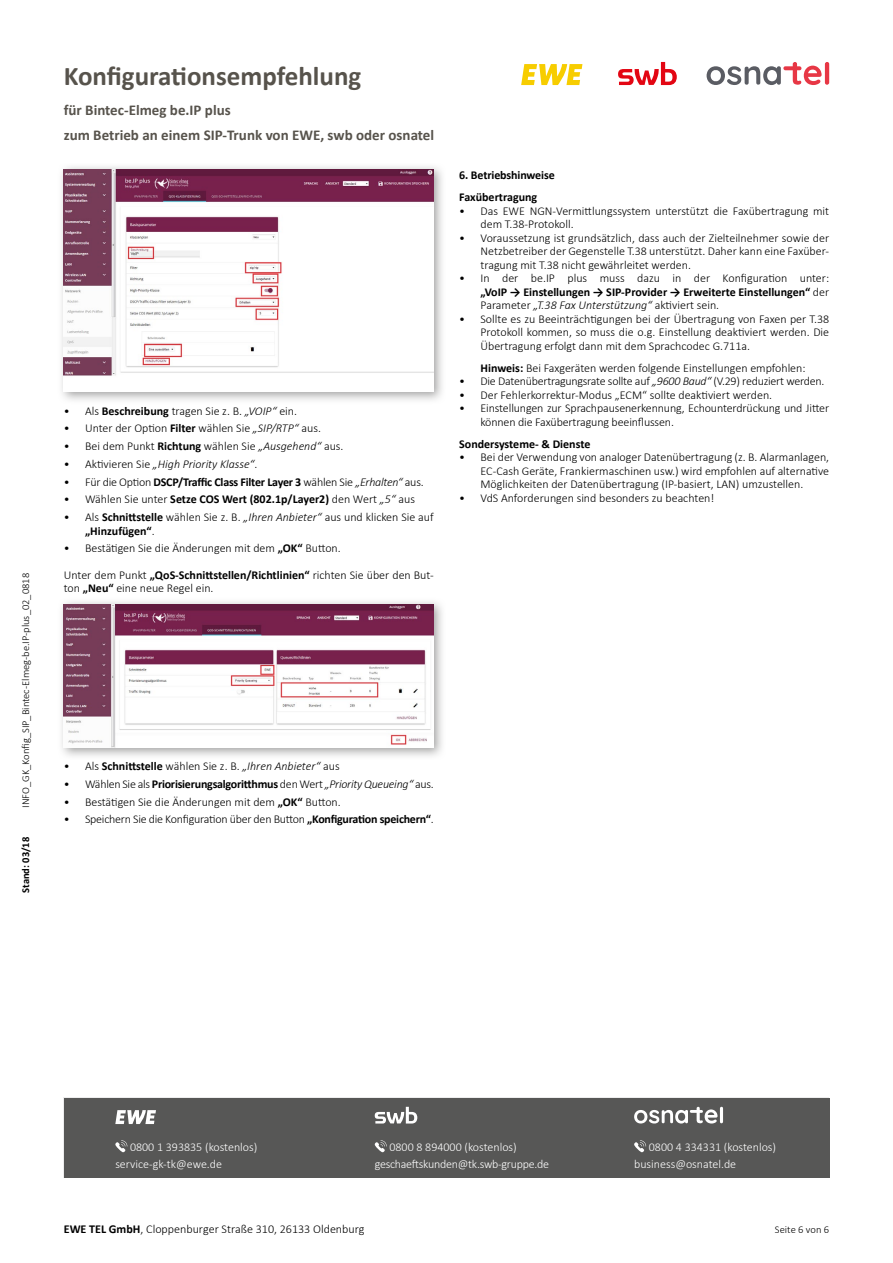
<style>
.page{position:relative;width:893px;height:1263px;background:#fff}
.page>*{position:absolute;margin:0;border:0;box-sizing:border-box;transform-origin:0 0}
.t1{font:700 27px "Calibri";color:#57534c}
.t2{font:700 15px/24.8px "Calibri";color:#57534c}
.t3{font:300 12px/13.5px "Calibri";color:#000}
.t4{font:700 12px/22px "Calibri";letter-spacing:-.015em;color:#000}
.t5{font:300 12px "Calibri";letter-spacing:-.02em;color:#000}
.t6{font:300 12px/17.2px "Calibri";color:#fff}
.t7{font:300 12px/17.2px "Calibri";letter-spacing:-.02em;color:#fff}
.t8{font:italic 300 12px "Calibri";color:#000}
.t9{font:300 10.5px "Calibri";color:#000}
.t10{font:700 10.5px "Calibri";color:#000}
.s1{font-weight:700}
.s2{font-style:italic}
.s3{font-style:normal}
.s4{font-weight:300}
.s5{font-weight:300;font-style:italic}
</style>
<div class="page">
<svg style="left:521px;top:64px;width:61px;height:21px"></svg>
<svg style="left:618px;top:62px;width:59px;height:23px"></svg>
<svg style="left:707px;top:62px;width:122px;height:23px"></svg>
<img style="left:61px;top:166px;width:381px;height:234px">
<img style="left:64px;top:170px;width:370px;height:222px">
<img style="left:61px;top:601px;width:381px;height:155px">
<img style="left:64px;top:604px;width:370px;height:143px">
<div style="left:64px;top:1098px;width:765px;height:80px;background:#575756"></div>
<svg style="left:115px;top:1110px;width:41px;height:14px"></svg>
<svg style="left:115px;top:1140px;width:12px;height:12px"></svg>
<svg style="left:375px;top:1107px;width:42px;height:16px"></svg>
<svg style="left:375px;top:1140px;width:12px;height:12px"></svg>
<svg style="left:634px;top:1107px;width:89px;height:17px"></svg>
<svg style="left:634px;top:1140px;width:12px;height:12px"></svg>
<p class="t9" style="left:19px;top:808px;width:236px;rotate:-90deg">INFO_GK_Konfig_SIP_Bintec-Elmeg-be.IP-plus_02_0818</p>
<p class="t10" style="left:19px;top:893px;width:58px;rotate:-90deg">Stand: 03/18</p>
<h1 class="t1" style="left:64px;top:59px;width:299px">Konfigurationsempfehlung</h1>
<p class="t2" style="left:64px;top:97px;width:372px">für Bintec-Elmeg be.IP plus<br>zum Betrieb an einem SIP-Trunk von EWE, swb oder osnatel</p>
<p class="t3" style="left:64px;top:404px;width:235px">• Als <span class="s1">Beschreibung</span> tragen Sie z. B. <span class="s2">„VOIP“</span> ein.</p>
<p class="t3" style="left:64px;top:421px;width:259px">• Unter der Option <span class="s1">Filter</span> wählen Sie <span class="s2">„SIP/RTP“</span> aus.</p>
<p class="t3" style="left:64px;top:439px;width:281px">• Bei dem Punkt <span class="s1">Richtung</span> wählen Sie <span class="s2">„Ausgehend“</span> aus.</p>
<p class="t8" style="left:64px;top:456px;width:195px"><span class="s3">• Aktivieren Sie</span> „High Priority Klasse“<span class="s3">.</span></p>
<p class="t4" style="left:64px;top:470px;width:361px"><span class="s4">• Für die Option</span> DSCP/Traffic Class Filter Layer 3 <span class="s4">wählen Sie</span> <span class="s5">„Erhalten“</span> <span class="s4">aus.</span></p>
<p class="t4" style="left:64px;top:488px;width:353px"><span class="s4">• Wählen Sie unter</span> Setze COS Wert (802.1p/Layer2) <span class="s4">den Wert</span> <span class="s5">„5“</span> <span class="s4">aus</span></p>
<p class="t3" style="left:85px;top:510px;width:350px;text-indent:-21px">• Als <span class="s1">Schnittstelle</span> wählen Sie z. B. <span class="s2">„Ihren Anbieter“</span> aus und klicken Sie auf <span class="s1">„Hinzufügen“</span>.</p>
<p class="t3" style="left:64px;top:535px;width:371px;line-height:26.2px">• Bestätigen Sie die Änderungen mit dem <span class="s1">„OK“</span> Button.<br>Unter dem Punkt <span class="s1">„QoS-Schnittstellen/Richtlinien“</span> richten Sie über den But-</p>
<p class="t3" style="left:64px;top:581px;width:151px">ton <span class="s1">„Neu“</span> eine neue Regel ein.</p>
<p class="t4" style="left:459px;top:164px;width:97px">6. Betriebshinweise<br>Faxübertragung</p>
<p class="t3" style="left:480px;top:204px;width:350px;text-indent:-21px">• Das EWE NGN-Vermittlungssystem unterstützt die Faxübertragung mit dem T.38-Protokoll.</p>
<p class="t3" style="left:480px;top:231px;width:350px;text-align:justify;text-indent:-21px">• Voraussetzung ist grundsätzlich, dass auch der Zielteilnehmer sowie der Netzbetreiber der Gegenstelle T.38 unterstützt. Daher kann eine Faxüber&shy;tragung mit T.38 nicht gewährleitet werden.</p>
<p class="t3" style="left:480px;top:271px;width:350px;text-align:justify;text-indent:-21px">• In der be.IP plus muss dazu in der Konfiguration unter: <span class="s1">„VoIP → Einstellungen → SIP-Provider → Erweiterte Einstellungen“</span> der Parameter <span class="s2">„T.38 Fax Unterstützung“</span> aktiviert sein.</p>
<p class="t3" style="left:480px;top:312px;width:350px;text-align:justify;text-indent:-21px">• Sollte es zu Beeinträchtigungen bei der Übertragung von Faxen per T.38<br>Protokoll kommen, so muss die o.g. Einstellung deaktiviert werden. Die Übertragung erfolgt dann mit dem Sprachcodec G.711a.</p>
<p class="t3" style="left:480px;top:361px;width:327px"><span class="s1">Hinweis:</span> Bei Faxgeräten werden folgende Einstellungen empfohlen:</p>
<p class="t5" style="left:459px;top:374px;width:367px">• Die Datenübertragungsrate sollte auf <span class="s2">„9600 Baud“</span> (V.29) reduziert werden.</p>
<p class="t3" style="left:459px;top:388px;width:314px">• Der Fehlerkorrektur-Modus „ECM“ sollte deaktiviert werden.</p>
<p class="t3" style="left:480px;top:401px;width:350px;text-indent:-21px">• Einstellungen zur Sprachpausenerkennung, Echounterdrückung und Jitter können die Faxübertragung beeinflussen.</p>
<p class="t4" style="left:459px;top:433px;width:133px">Sondersysteme- &amp; Dienste</p>
<p class="t3" style="left:480px;top:450px;width:350px;text-align:justify;text-indent:-21px">• Bei der Verwendung von analoger Datenübertragung (z. B. Alarmanlagen, EC-Cash Geräte, Frankiermaschinen usw.) wird empfohlen auf alternative Möglichkeiten der Datenübertragung (IP-basiert, LAN) umzustellen.</p>
<p class="t3" style="left:459px;top:491px;width:257px">• VdS Anforderungen sind besonders zu beachten!</p>
<p class="t3" style="left:64px;top:759px;width:277px">• Als <span class="s1">Schnittstelle</span> wählen Sie z. B. <span class="s2">„Ihren Anbieter“</span> aus</p>
<p class="t4" style="left:64px;top:773px;width:371px"><span class="s4">• Wählen Sie als</span> Priorisierungsalgoritthmus <span class="s4">den Wert</span> <span class="s5">„Priority Queueing“</span> <span class="s4">aus.</span></p>
<p class="t3" style="left:64px;top:795px;width:279px">• Bestätigen Sie die Änderungen mit dem <span class="s1">„OK“</span> Button.</p>
<p class="t5" style="left:64px;top:812px;width:371px">• Speichern Sie die Konfiguration über den Button <span class="s1">„Konfiguration speichern“</span>.</p>
<p class="t6" style="left:115px;top:1138px;width:144px;text-indent:15px">0800 1 393835 (kostenlos) service-gk-tk@ewe.de</p>
<p class="t7" style="left:375px;top:1138px;width:176px;text-indent:15px">0800 8 894000 (kostenlos) geschaeftskunden@tk.swb-gruppe.de</p>
<p class="t6" style="left:634px;top:1138px;width:144px;text-indent:15px">0800 4 334331 (kostenlos) business@osnatel.de</p>
<p class="t3" style="left:64px;top:1222px;width:302px"><span class="s1">EWE TEL GmbH</span>, Cloppenburger Straße 310, 26133 Oldenburg</p>
<p class="t9" style="left:775px;top:1223px;width:56px">Seite 6 von 6</p>
</div>
